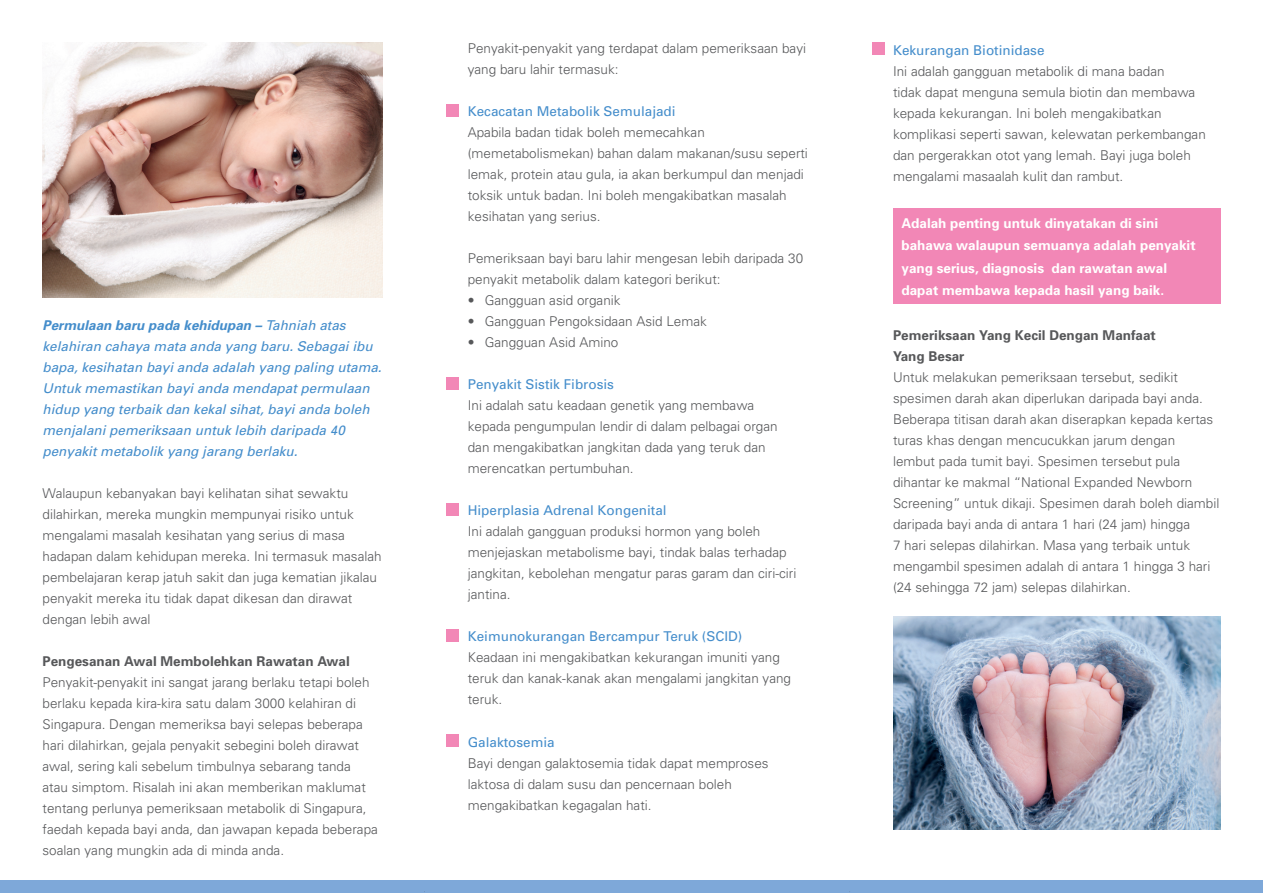
<style>
.page{position:relative;width:1263px;height:893px;background:#fff}
.page>*{position:absolute;margin:0;border:0;box-sizing:border-box;transform-origin:0 0}
.Body_Text{font:300 13.5px/21px "Univers";color:#57585a}
.Body_Text-2{font:italic 13.5px/21px "Univers";color:#448dcb}
.t1{font:13.5px "Univers";color:#448dcb}
.Body_Text-3{font:700 13.5px/22.5px "Univers";color:#fff}
.Body_Text-4{font:700 13.5px "Univers";color:#57585a}
.Indent_Body_Text{font:300 13.5px "Univers";color:#57585a}
.s1{font-weight:700}
</style>
<div class="page">
<div style="left:0;top:880px;width:1263px;height:13px;background:#7ea8d9"></div>
<div style="left:446px;top:104px;width:13px;height:12px;background:#f287b6"></div>
<div style="left:446px;top:377px;width:13px;height:12px;background:#f287b6"></div>
<div style="left:446px;top:503px;width:13px;height:12px;background:#f287b6"></div>
<div style="left:446px;top:629px;width:13px;height:12px;background:#f287b6"></div>
<div style="left:446px;top:734px;width:13px;height:12px;background:#f287b6"></div>
<div style="left:872px;top:43px;width:12px;height:12px;background:#f287b6"></div>
<div style="left:893px;top:208px;width:327px;height:96px;background:#f287b6"></div>
<img style="left:43px;top:43px;width:340px;height:255px">
<img style="left:893px;top:617px;width:327px;height:212px">
<p class="Body_Text-2" style="left:43px;top:314px;width:341px"><span class="s1">Permulaan baru pada kehidupan –</span> Tahniah atas kelahiran cahaya mata anda yang baru. Sebagai ibu bapa, kesihatan bayi anda adalah yang paling utama.<br>Untuk memastikan bayi anda mendapat permulaan hidup yang terbaik dan kekal sihat, bayi anda boleh menjalani pemeriksaan untuk lebih daripada 40 penyakit metabolik yang jarang berlaku.</p>
<p class="Body_Text" style="left:43px;top:482px;width:341px">Walaupun kebanyakan bayi kelihatan sihat sewaktu dilahirkan, mereka mungkin mempunyai risiko untuk mengalami masalah kesihatan yang serius di masa hadapan dalam kehidupan mereka. Ini termasuk masalah pembelajaran kerap jatuh sakit dan juga kematian jikalau penyakit mereka itu tidak dapat dikesan dan dirawat dengan lebih awal</p>
<p class="Body_Text-4" style="left:43px;top:652px;width:309px">Pengesanan Awal Membolehkan Rawatan Awal</p>
<p class="Body_Text" style="left:43px;top:671px;width:337px">Penyakit-penyakit ini sangat jarang berlaku tetapi boleh berlaku kepada kira-kira satu dalam 3000 kelahiran di Singapura. Dengan memeriksa bayi selepas beberapa hari dilahirkan, gejala penyakit sebegini boleh dirawat awal, sering kali sebelum timbulnya sebarang tanda atau simptom. Risalah ini akan memberikan maklumat tentang perlunya pemeriksaan metabolik di Singapura, faedah kepada bayi anda, dan jawapan kepada beberapa soalan yang mungkin ada di minda anda.</p>
<p class="Body_Text" style="left:468px;top:38px;width:340px">Penyakit-penyakit yang terdapat dalam pemeriksaan bayi yang baru lahir termasuk:</p>
<p class="t1" style="left:468px;top:103px;width:209px">Kecacatan Metabolik Semulajadi</p>
<p class="Body_Text" style="left:468px;top:122px;width:342px">Apabila badan tidak boleh memecahkan (memetabolismekan) bahan dalam makanan/susu seperti lemak, protein atau gula, ia akan berkumpul dan menjadi toksik untuk badan. Ini boleh mengakibatkan masalah kesihatan yang serius.</p>
<p class="Body_Text" style="left:468px;top:248px;width:337px">Pemeriksaan bayi baru lahir mengesan lebih daripada 30 penyakit metabolik dalam kategori berikut:</p>
<p class="Indent_Body_Text" style="left:468px;top:293px;width:154px">• Gangguan asid organik</p>
<p class="Indent_Body_Text" style="left:468px;top:314px;width:241px">• Gangguan Pengoksidaan Asid Lemak</p>
<p class="Indent_Body_Text" style="left:468px;top:335px;width:152px">• Gangguan Asid Amino</p>
<p class="t1" style="left:468px;top:376px;width:148px">Penyakit Sistik Fibrosis</p>
<p class="Body_Text" style="left:468px;top:395px;width:311px">Ini adalah satu keadaan genetik yang membawa kepada pengumpulan lendir di dalam pelbagai organ dan mengakibatkan jangkitan dada yang teruk dan merencatkan pertumbuhan.</p>
<p class="t1" style="left:468px;top:502px;width:200px">Hiperplasia Adrenal Kongenital</p>
<p class="Body_Text" style="left:468px;top:521px;width:330px">Ini adalah gangguan produksi hormon yang boleh menjejaskan metabolisme bayi, tindak balas terhadap jangkitan, kebolehan mengatur paras garam dan ciri-ciri jantina.</p>
<p class="t1" style="left:468px;top:628px;width:276px">Keimunokurangan Bercampur Teruk (SCID)</p>
<p class="Body_Text" style="left:468px;top:647px;width:325px">Keadaan ini mengakibatkan kekurangan imuniti yang teruk dan kanak-kanak akan mengalami jangkitan yang teruk.</p>
<p class="t1" style="left:468px;top:733px;width:89px">Galaktosemia</p>
<p class="Body_Text" style="left:468px;top:752px;width:302px">Bayi dengan galaktosemia tidak dapat memproses laktosa di dalam susu dan pencernaan boleh mengakibatkan kegagalan hati.</p>
<p class="t1" style="left:893px;top:42px;width:153px">Kekurangan Biotinidase</p>
<p class="Body_Text" style="left:893px;top:61px;width:314px">Ini adalah gangguan metabolik di mana badan<br>tidak dapat menguna semula biotin dan membawa kepada kekurangan. Ini boleh mengakibatkan komplikasi seperti sawan, kelewatan perkembangan dan pergerakkan otot yang lemah. Bayi juga boleh mengalami masaalah kulit dan rambut.</p>
<p class="Body_Text-3" style="left:901px;top:211px;width:296px">Adalah penting untuk dinyatakan di sini bahawa walaupun semuanya adalah penyakit yang serius, diagnosis dan rawatan awal dapat membawa kepada hasil yang baik.</p>
<p class="Body_Text-4" style="left:893px;top:326px;width:264px">Pemeriksaan Yang Kecil Dengan Manfaat</p>
<p class="Body_Text-4" style="left:893px;top:347px;width:73px">Yang Besar</p>
<p class="Body_Text" style="left:893px;top:366px;width:328px">Untuk melakukan pemeriksaan tersebut, sedikit spesimen darah akan diperlukan daripada bayi anda.<br>Beberapa titisan darah akan diserapkan kepada kertas turas khas dengan mencucukkan jarum dengan lembut pada tumit bayi. Spesimen tersebut pula dihantar ke makmal “National Expanded Newborn Screening” untuk dikaji. Spesimen darah boleh diambil daripada bayi anda di antara 1 hari (24 jam) hingga<br>7 hari selepas dilahirkan. Masa yang terbaik untuk mengambil spesimen adalah di antara 1 hingga 3 hari (24 sehingga 72 jam) selepas dilahirkan.</p>
</div>
